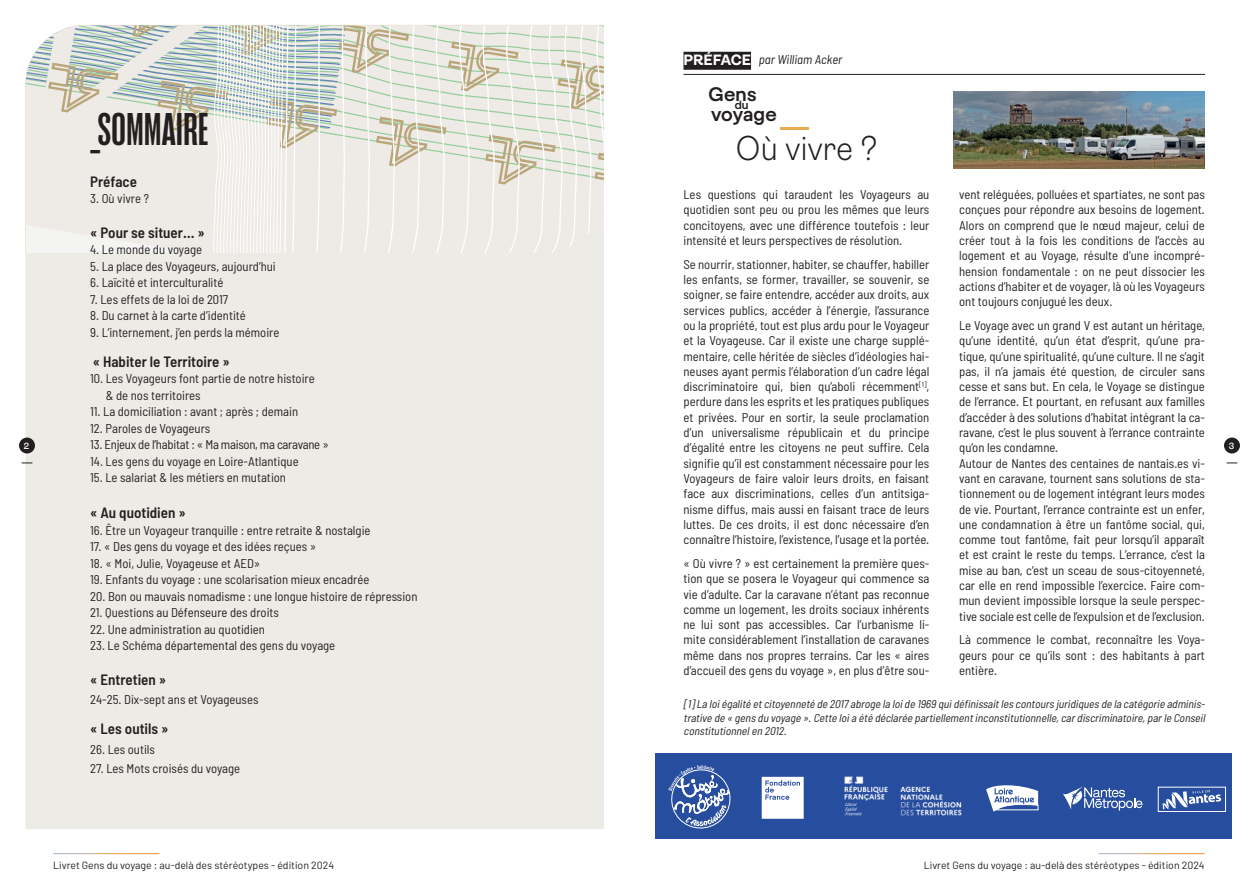
<style>
.page{position:relative;width:1259px;height:893px;background:#fff}
.page>*{position:absolute;margin:0;border:0;box-sizing:border-box;transform-origin:0 0}
.t1{font:600 45px "Seriguela";letter-spacing:.01em;color:#231f20}
.t2{font:300 34.5px "Ambit";letter-spacing:.01em;color:#231f20;scale:.9 1}
.t3{font:600 19.65px "Goga";letter-spacing:.01em;color:#231f20}
.t4{font:600 semi-condensed 15px "Barlow";color:#231f20}
.t5{font:700 15px "Ambit";color:#fff}
.t6{font:semi-condensed 12.75px/15.3px "Barlow";color:#231f20;text-align:justify}
.t7{font:semi-condensed 12.75px "Barlow";letter-spacing:-.02em;color:#231f20}
.t8{font:italic semi-condensed 12.75px "Barlow";color:#231f20}
.t9{font:600 11.7px "Goga";color:#231f20}
.t10{font:italic semi-condensed 11.25px/13.5px "Barlow";color:#231f20;text-align:justify}
.t11{font:10.5px "Barlow";color:#231f20}
.t12{font:600 9px "Ambit";color:#fff}
</style>
<div class="page">
<hr style="left:780px;top:128px;width:29px;height:2px;background:#e8ae4e">
<div style="left:26px;top:25px;width:578px;height:804px;background:#ecebe6"></div>
<img style="left:953px;top:91px;width:252px;height:78px">
<div style="left:19px;top:438px;width:16px;height:15px;background:#231f20;border-radius:50%"></div>
<div style="left:1224px;top:438px;width:16px;height:15px;background:#231f20;border-radius:50%"></div>
<svg style="left:26px;top:26px;width:578px;height:227px;background:#e3e3dc"></svg>
<div style="left:655px;top:753px;width:577px;height:86px;background:#274d9e"></div>
<svg style="left:668px;top:765px;width:63px;height:64px"></svg>
<svg style="left:761px;top:777px;width:42px;height:42px;background:#e7ebf4"></svg>
<svg style="left:986px;top:785px;width:52px;height:27px"></svg>
<img style="left:844px;top:776px;width:118px;height:40px">
<svg style="left:1063px;top:786px;width:79px;height:25px"></svg>
<svg style="left:1162px;top:790px;width:59px;height:19px"></svg>
<div style="left:1158px;top:787px;width:67px;height:25px;border:1px solid #fff"></div>
<div style="left:683px;top:52px;width:68px;height:18px;background:#231f20"></div>
<hr style="left:683px;top:74px;width:522px;height:1px;background:#231f20">
<p class="t5" style="left:683px;top:52px;width:69px">PRÉFACE</p>
<p class="t8" style="left:759px;top:51px;width:85px">par William Acker</p>
<p class="t3" style="left:708px;top:82px;width:49px">Gens</p>
<p class="t2" style="left:736px;top:129px;width:159px">Où vivre ?</p>
<p class="t9" style="left:735px;top:98px;width:15px">du</p>
<p class="t3" style="left:711px;top:103px;width:67px">voyage</p>
<p class="t1" style="left:90px;top:102px;width:120px">_ SOMMAIRE</p>
<p class="t4" style="left:90px;top:173px;width:48px">Préface</p>
<p class="t6" style="left:90px;top:190px;width:60px">3. Où vivre ?</p>
<p class="t4" style="left:90px;top:223px;width:116px">« Pour se situer… »</p>
<p class="t6" style="left:90px;top:242px;width:113px">4. Le monde du voyage</p>
<p class="t6" style="left:90px;top:258px;width:187px">5. La place des Voyageurs, aujourd’hui</p>
<p class="t6" style="left:90px;top:275px;width:135px">6. Laïcité et interculturalité</p>
<p class="t6" style="left:90px;top:291px;width:139px">7. Les effets de la loi de 2017</p>
<p class="t6" style="left:90px;top:308px;width:157px">8. Du carnet à la carte d’identité</p>
<p class="t6" style="left:90px;top:324px;width:191px">9. L’internement, j’en perds la mémoire</p>
<p class="t4" style="left:93px;top:352px;width:139px">« Habiter le Territoire »</p>
<p class="t6" style="left:106px;top:370px;width:210px;line-height:16.5px;text-indent:-16px">10. Les Voyageurs font partie de notre histoire &amp; de nos territoires</p>
<p class="t6" style="left:90px;top:404px;width:209px">11. La domiciliation : avant ; après ; demain</p>
<p class="t6" style="left:90px;top:420px;width:122px">12. Paroles de Voyageurs</p>
<p class="t7" style="left:90px;top:437px;width:240px">13. Enjeux de l’habitat : « Ma maison, ma caravane »</p>
<p class="t6" style="left:90px;top:453px;width:210px">14. Les gens du voyage en Loire-Atlantique</p>
<p class="t6" style="left:90px;top:470px;width:197px">15. Le salariat &amp; les métiers en mutation</p>
<p class="t4" style="left:90px;top:503px;width:97px">« Au quotidien »</p>
<p class="t6" style="left:90px;top:522px;width:282px">16. Être un Voyageur tranquille : entre retraite &amp; nostalgie</p>
<p class="t6" style="left:90px;top:539px;width:228px">17. « Des gens du voyage et des idées reçues »</p>
<p class="t6" style="left:90px;top:555px;width:172px">18. « Moi, Julie, Voyageuse et AED»</p>
<p class="t6" style="left:90px;top:572px;width:281px">19. Enfants du voyage : une scolarisation mieux encadrée</p>
<p class="t6" style="left:90px;top:588px;width:329px">20. Bon ou mauvais nomadisme : une longue histoire de répression</p>
<p class="t6" style="left:90px;top:605px;width:190px">21. Questions au Défenseure des droits</p>
<p class="t6" style="left:90px;top:621px;width:176px">22. Une administration au quotidien</p>
<p class="t6" style="left:90px;top:638px;width:247px">23. Le Schéma départemental des gens du voyage</p>
<p class="t4" style="left:90px;top:670px;width:78px">« Entretien »</p>
<p class="t6" style="left:90px;top:692px;width:170px">24-25. Dix-sept ans et Voyageuses</p>
<p class="t4" style="left:90px;top:719px;width:80px">« Les outils »</p>
<p class="t6" style="left:90px;top:741px;width:66px">26. Les outils</p>
<p class="t6" style="left:90px;top:761px;width:151px">27. Les Mots croisés du voyage</p>
<p class="t6" style="left:959px;top:186px;width:247px">vent reléguées, polluées et spartiates, ne sont pas conçues pour répondre aux besoins de logement.<br>Alors on comprend que le nœud majeur, celui de créer tout à la fois les conditions de l’accès au logement et au Voyage, résulte d’une incompré&shy;hension fondamentale : on ne peut dissocier les actions d’habiter et de voyager, là où les Voyageurs ont toujours conjugué les deux.</p>
<p class="t6" style="left:959px;top:317px;width:247px">Le Voyage avec un grand V est autant un héritage, qu’une identité, qu’un état d’esprit, qu’une pra&shy;tique, qu’une spiritualité, qu’une culture. Il ne s’agit pas, il n’a jamais été question, de circuler sans cesse et sans but. En cela, le Voyage se distingue de l’errance. Et pourtant, en refusant aux familles d’accéder à des solutions d’habitat intégrant la ca&shy;ravane, c’est le plus souvent à l’errance contrainte qu’on les condamne.</p>
<p class="t6" style="left:959px;top:455px;width:247px">Autour de Nantes des centaines de nantais.es vi&shy;vant en caravane, tournent sans solutions de sta&shy;tionnement ou de logement intégrant leurs modes de vie. Pourtant, l’errance contrainte est un enfer, une condamnation à être un fantôme social, qui, comme tout fantôme, fait peur lorsqu’il apparaît et est craint le reste du temps. L’errance, c’est la mise au ban, c’est un sceau de sous-citoyenneté, car elle en rend impossible l’exercice. Faire com&shy;mun devient impossible lorsque la seule perspec&shy;tive sociale est celle de l’expulsion et de l’exclusion.</p>
<p class="t6" style="left:959px;top:632px;width:247px">Là commence le combat, reconnaître les Voya&shy;geurs pour ce qu’ils sont : des habitants à part entière.</p>
<p class="t6" style="left:683px;top:186px;width:247px">Les questions qui taraudent les Voyageurs au quotidien sont peu ou prou les mêmes que leurs concitoyens, avec une différence toutefois : leur intensité et leurs perspectives de résolution.</p>
<p class="t6" style="left:683px;top:256px;width:247px">Se nourrir, stationner, habiter, se chauffer, habiller les enfants, se former, travailler, se souvenir, se soigner, se faire entendre, accéder aux droits, aux services publics, accéder à l’énergie, l’assurance ou la propriété, tout est plus ardu pour le Voyageur et la Voyageuse. Car il existe une charge supplé&shy;mentaire, celle héritée de siècles d’idéologies hai&shy;neuses ayant permis l’élaboration d’un cadre légal discriminatoire qui, bien qu’aboli récemment<sup>[1]</sup>, perdure dans les esprits et les pratiques publiques et privées. Pour en sortir, la seule proclamation d’un universalisme républicain et du principe d’égalité entre les citoyens ne peut suffire. Cela signifie qu’il est constamment nécessaire pour les Voyageurs de faire valoir leurs droits, en faisant face aux discriminations, celles d’un antitsiga&shy;nisme diffus, mais aussi en faisant trace de leurs luttes. De ces droits, il est donc nécessaire d’en connaître l’histoire, l’existence, l’usage et la portée.</p>
<p class="t6" style="left:683px;top:555px;width:247px">« Où vivre ? » est certainement la première ques&shy;tion que se posera le Voyageur qui commence sa vie d’adulte. Car la caravane n’étant pas reconnue comme un logement, les droits sociaux inhérents ne lui sont pas accessibles. Car l’urbanisme li&shy;mite considérablement l’installation de caravanes même dans nos propres terrains. Car les « aires d’accueil des gens du voyage », en plus d’être sou-</p>
<p class="t12" style="left:24px;top:441px;width:7px">2</p>
<p class="t12" style="left:1228px;top:441px;width:7px">3</p>
<p class="t10" style="left:683px;top:697px;width:525px">[1]La loiégalité etcitoyenneté de 2017 abroge la loide 1969 quidéfinissaitles contours juridiques de la catégorie adminis&shy;trative de « gens du voyage ».Cette loia été déclarée partiellementinconstitutionnelle,cardiscriminatoire,parle Conseil constitutionnelen 2012.</p>
<p class="t11" style="left:53px;top:859px;width:282px">Livret Gens du voyage : au-delà des stéréotypes - édition 2024</p>
<p class="t11" style="left:923px;top:859px;width:282px">Livret Gens du voyage : au-delà des stéréotypes - édition 2024</p>
</div>
